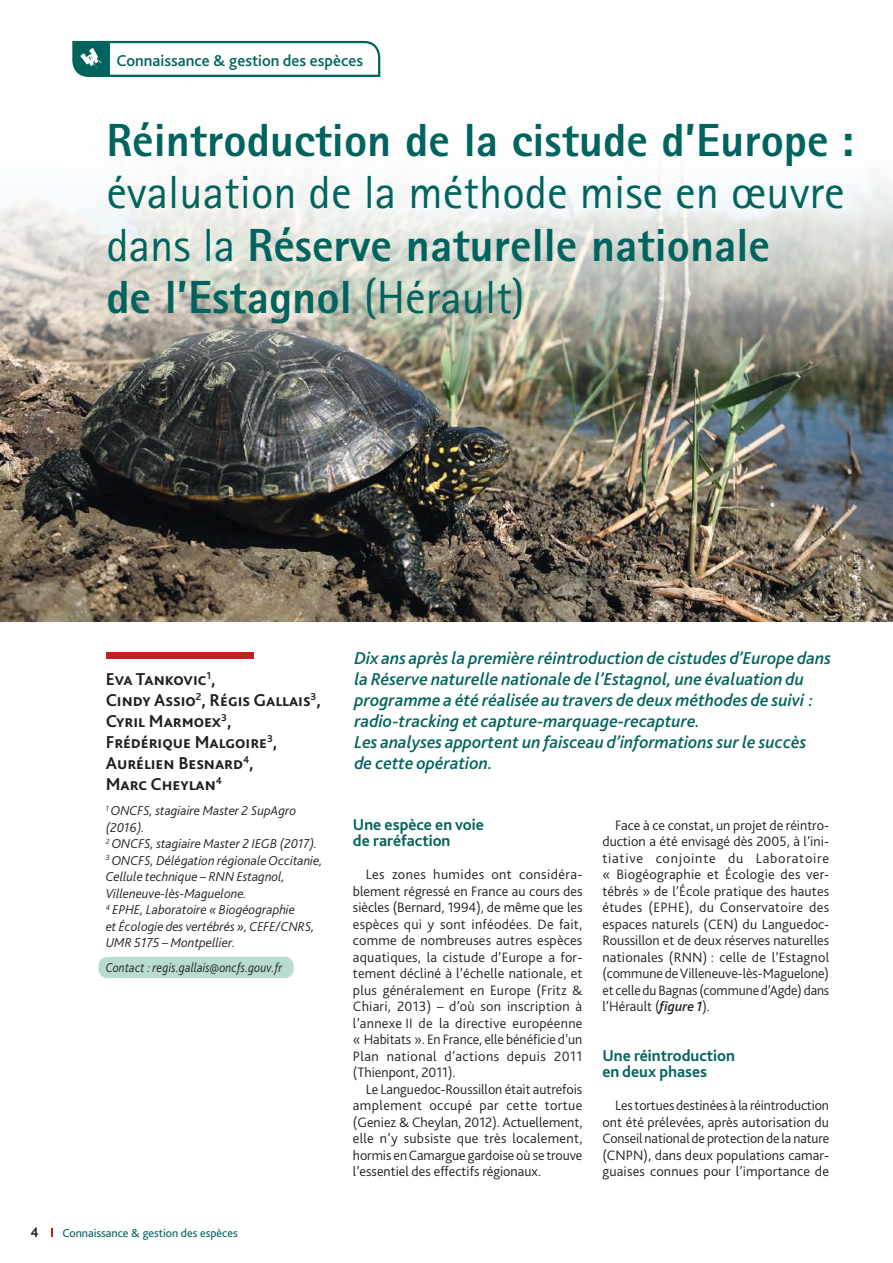
<style>
.page{position:relative;width:893px;height:1263px;background:#fff}
.page>*{position:absolute;margin:0;border:0;box-sizing:border-box;transform-origin:0 0}
.t1{font:46.5px/52.5px "Rotis Sans Serif";color:#00635d}
.t2{font:800 46.5px "Rotis Sans Serif";color:#00635d}
.t3{font:italic 500 18px/21px "Bliss 2";color:#00635d}
.t4{font:700 18px/21px "Bliss 2";color:#241f1f}
.t5{font:700 16.5px/16.5px "Bliss 2";color:#00635d}
.t6{font:500 16.5px "Bliss 2";color:#00635d}
.t7{font:300 14.25px/16.5px "Bliss 2";color:#241f1f;text-align:justify}
.t8{font:700 14.25px "Bliss 2";color:#241f1f}
.t9{font:italic 300 13.5px/16.5px "Bliss 2";color:#241f1f}
.t10{font:italic 300 13.5px "Bliss 2";color:#241f1f;scale:.9 1}
.t11{font:12px "Bliss 2";color:#00635d}
.t12{font:300 9px "Bliss 2";color:#fff}
.s1{font-weight:800}
.s2{font-weight:500;font-style:italic}
</style>
<div class="page">
<svg style="left:51px;top:1228px;width:2px;height:9px"></svg>
<img style="left:0;top:381px;width:893px;height:240px">
<img style="left:0;top:176px;width:893px;height:205px">
<div style="left:99px;top:957px;width:195px;height:21px;background:#b8dbd2;border-radius:9px"></div>
<div style="left:106px;top:653px;width:147px;height:6px;background:#c12024"></div>
<svg style="left:72px;top:40px;width:309px;height:37px"></svg>
<p class="t6" style="left:116px;top:50px;width:248px">Connaissance &amp; gestion des espèces</p>
<h1 class="t2" style="left:106px;top:110px;width:749px">Réintroduction de la cistude d’Europe :</h1>
<h1 class="t1" style="left:106px;top:166px;width:740px">évaluation de la méthode mise en œuvre dans la <span class="s1">Réserve naturelle nationale<br>de l’Estagnol</span> (Hérault)</h1>
<p class="t4" style="left:106px;top:668px;width:217px">Eva Tankovic<sup>1</sup>,<br>Cindy Assio<sup>2</sup>, Régis Gallais<sup>3</sup>,<br>Cyril Marmoex<sup>3</sup>,<br>Frédérique Malgoire<sup>3</sup>,<br>Aurélien Besnard<sup>4</sup>,<br>Marc Cheylan<sup>4</sup></p>
<p class="t9" style="left:106px;top:802px;width:218px"><sup>1</sup> ONCFS, stagiaire Master 2 SupAgro (2016).<br><sup>2</sup> ONCFS, stagiaire Master 2 IEGB (2017).<br><sup>3</sup> ONCFS, Délégation régionale Occitanie,<br>Cellule technique – RNN Estagnol,<br>Villeneuve-lès-Maguelone.<br><sup>4</sup> EPHE, Laboratoire « Biogéographie<br>et Écologie des vertébrés », CEFE/CNRS,<br>UMR 5175 – Montpellier.</p>
<p class="t10" style="left:106px;top:959px;width:198px">Contact : regis.gallais@oncfs.gouv.fr</p>
<p class="t8" style="left:31px;top:1223px;width:10px">4</p>
<p class="t11" style="left:62px;top:1225px;width:177px">Connaissance &amp; gestion des espèces</p>
<p class="t3" style="left:354px;top:647px;width:478px">Dix ans après la première réintroduction de cistudes d’Europe dans la Réserve naturelle nationale de l’Estagnol, une évaluation du programme a été réalisée au travers de deux méthodes de suivi : radio-tracking et capture-marquage-recapture.<br>Les analyses apportent un faisceau d’informations sur le succès<br>de cette opération.</p>
<p class="t5" style="left:353px;top:815px;width:133px">Une espèce en voie de raréfaction</p>
<p class="t7" style="left:353px;top:866px;width:231px;text-indent:13px">Les zones humides ont considéra&shy;blement régressé en France au cours des siècles (Bernard, 1994), de même que les espèces qui y sont inféodées. De fait, comme de nombreuses autres espèces aquatiques, la cistude d’Europe a for&shy;tement décliné à l’échelle nationale, et plus généralement en Europe (Fritz &amp; Chiari, 2013) – d’où son inscription à l’annexe II de la directive européenne « Habitats ». En France, elle bénéficie d’un Plan national d’actions depuis 2011 (Thienpont, 2011).</p>
<p class="t7" style="left:353px;top:1080px;width:231px;text-indent:13px">Le Languedoc-Roussillon était autrefois amplement occupé par cette tortue (Geniez &amp; Cheylan, 2012). Actuellement, elle n’y subsiste que très localement, hormis en Camargue gardoise où se trouve l’essentiel des effectifs régionaux.</p>
<p class="t7" style="left:602px;top:816px;width:228px;text-indent:13px">Face à ce constat, un projet de réintro&shy;duction a été envisagé dès 2005, à l’ini&shy;tiative conjointe du Laboratoire « Biogéographie et Écologie des ver&shy;tébrés » de l’École pratique des hautes études (EPHE), du Conservatoire des espaces naturels (CEN) du Languedoc-Roussillon et de deux réserves naturelles nationales (RNN) : celle de l’Estagnol (commune de Villeneuve-lès-Maguelone) et celle du Bagnas (commune d’Agde) dans l’Hérault (<span class="s2">figure 1</span>).</p>
<p class="t5" style="left:602px;top:1046px;width:134px">Une réintroduction en deux phases</p>
<p class="t7" style="left:602px;top:1097px;width:228px;text-indent:13px">Les tortues destinées à la réintroduction ont été prélevées, après autorisation du Conseil national de protection de la nature (CNPN), dans deux populations camar&shy;guaises connues pour l’importance de</p>
<p class="t12" style="left:852px;top:620px;width:73px;rotate:-90deg">© R. Gallais/ONCFS</p>
</div>
